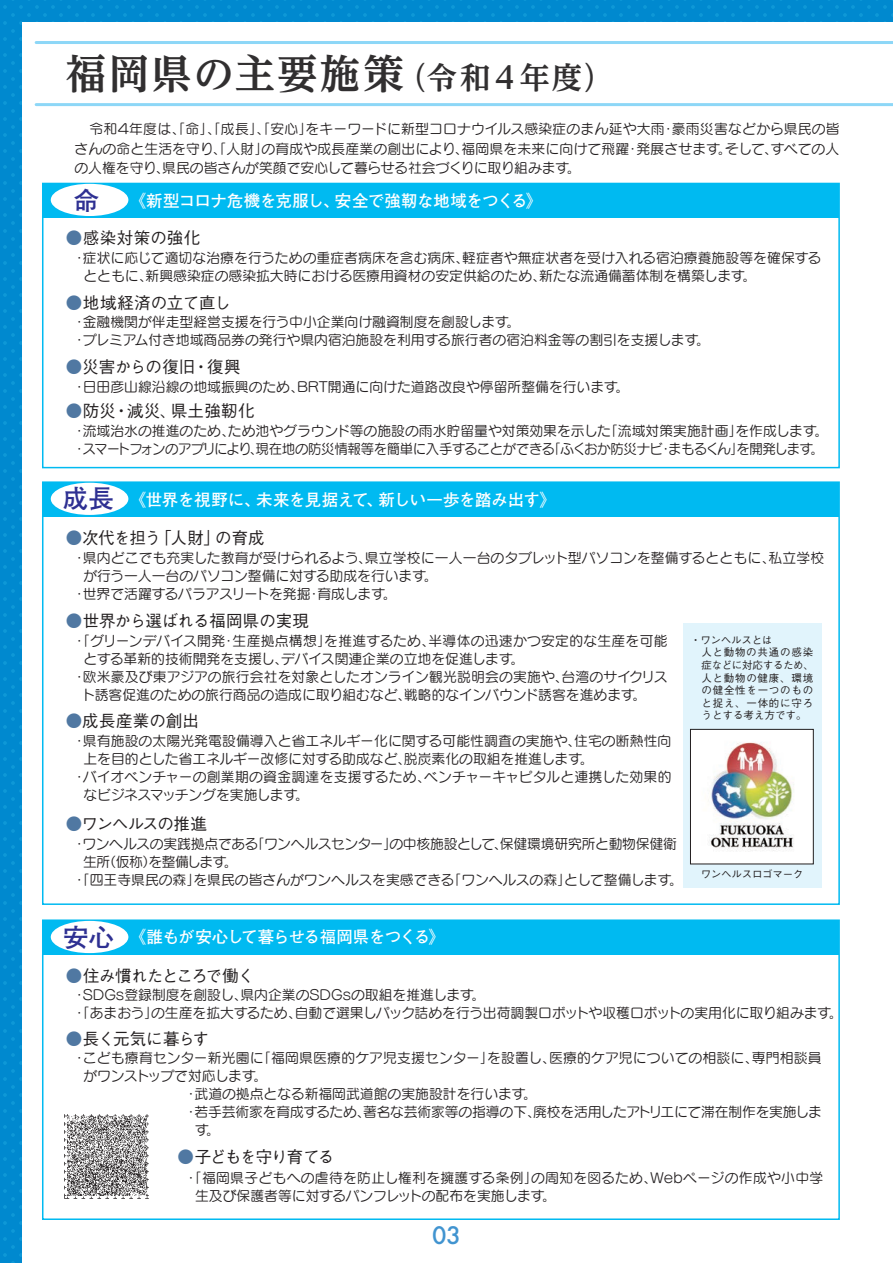
<style>
.page{position:relative;width:893px;height:1263px;background:#fff}
.page>*{position:absolute;margin:0;border:0;box-sizing:border-box;transform-origin:0 0}
.t1{font:700 40.5px "UD Reimin Pro";letter-spacing:.05em;color:#312f30}
.t2{font:500 23.4px "Futura";color:#4194d0}
.t3{font:700 16.5px "Futo Go B101 Pr 6";letter-spacing:-.025em;color:#fff}
.t4{font:500 16.5px "Gothic BBB Pro";letter-spacing:-.015em;color:#231f20}
.t5{font:500 16.5px "Gothic BBB Pro";letter-spacing:-.065em;color:#231f20}
.t6{font:700 16.5px "Futo Go B101 Pr 6";letter-spacing:-.045em;color:#fff}
.t7{font:500 16.5px "Gothic BBB Pro";letter-spacing:.015em;color:#231f20}
.t8{font:500 16.5px "Gothic BBB Pro";letter-spacing:-.07em;color:#231f20}
.t9{font:500 16.5px "Gothic BBB Pro";letter-spacing:.025em;color:#231f20}
.t10{font:13.8px/18px "Seurat Pro M";color:#231f20}
.t11{font:13.8px/18px "Seurat Pro M";letter-spacing:-.02em;color:#231f20}
.t12{font:13.8px "Seurat Pro M";letter-spacing:.02em;color:#231f20}
.t13{font:13.8px "Seurat Pro M";letter-spacing:-.035em;color:#231f20}
.t14{font:500 10.5px/12.6px "Gothic BBB Pro";letter-spacing:.07em;color:#231f20}
.t15{font:500 10.5px "Gothic BBB Pro";letter-spacing:-.025em;color:#231f20}
.s1{font-size:30.3px}
.s2{font-size:25.5px;color:#2e3092}
.s3{color:#5078a2}
</style>
<div class="page">
<div style="left:43px;top:183px;width:796px;height:35px;background:#00baf1"></div>
<div style="left:43px;top:482px;width:796px;height:34px;background:#00baf1"></div>
<div style="left:42px;top:919px;width:798px;height:301px;border:2px solid #00baf1"></div>
<div style="left:43px;top:920px;width:796px;height:34px;background:#00baf1"></div>
<hr style="left:36px;top:103px;width:857px;height:3px;background:#8dd7f7">
<hr style="left:36px;top:41px;width:857px;height:3px;background:#8dd7f7">
<div style="left:0;top:0;width:21px;height:1263px;background:#0089cf"></div>
<div style="left:0;top:0;width:893px;height:21px;background:#0089cf"></div>
<div style="left:51px;top:184px;width:77px;height:32px;background:#fff;border-radius:50%"></div>
<div style="left:51px;top:483px;width:77px;height:32px;background:#fff;border-radius:50%"></div>
<div style="left:51px;top:921px;width:77px;height:32px;background:#fff;border-radius:50%"></div>
<div style="left:683px;top:623px;width:138px;height:264px;background:#e1f4fc"></div>
<img style="left:692px;top:731px;width:120px;height:131px">
<div style="left:690px;top:729px;width:124px;height:135px;border:1px solid #231f20"></div>
<img style="left:64px;top:1114px;width:85px;height:85px">
<h1 class="t1" style="left:66px;top:41px;width:549px">福岡県の主要施策<span class="s1">（令和４年度）</span></h1>
<p class="t10" style="left:74px;top:119px;width:767px;line-height:19.2px;text-align:justify;text-indent:15px">令和４年度は、「命」、「成長」、「安心」をキーワードに新型コロナウイルス感染症のまん延や大雨・豪雨災害などから県民の皆さんの命と生活を守り、「人財」の育成や成長産業の創出により、福岡県を未来に向けて飛躍・発展させます。そして、すべての人の人権を守り、県民の皆さんが笑顔で安心して暮らせる社会づくりに取り組みます。</p>
<p class="t3" style="left:73px;top:188px;width:471px"><span class="s2">命</span> 《新型コロナ危機を克服し、安全で強靭な地域をつくる》</p>
<p class="t9" style="left:66px;top:225px;width:136px"><span class="s3">●</span>感染対策の強化</p>
<p class="t10" style="left:83px;top:248px;width:739px;text-indent:-11px">・症状に応じて適切な治療を行うための重症者病床を含む病床、軽症者や無症状者を受け入れる宿泊療養施設等を確保するとともに、新興感染症の感染拡大時における医療用資材の安定供給のため、新たな流通備蓄体制を構築します。</p>
<p class="t4" style="left:66px;top:289px;width:166px"><span class="s3">●</span>地域経済の立て直し</p>
<p class="t10" style="left:72px;top:313px;width:639px">・金融機関が伴走型経営支援を行う中小企業向け融資制度を創設します。<br>・プレミアム付き地域商品券の発行や県内宿泊施設を利用する旅行者の宿泊料金等の割引を支援します。</p>
<p class="t4" style="left:66px;top:354px;width:176px"><span class="s3">●</span>災害からの復旧・復興</p>
<p class="t10" style="left:72px;top:377px;width:558px">・日田彦山線沿線の地域振興のため、BRT開通に向けた道路改良や停留所整備を行います。</p>
<p class="t7" style="left:66px;top:398px;width:190px"><span class="s3">●</span>防災・減災、県土強靭化</p>
<p class="t11" style="left:72px;top:421px;width:757px">・流域治水の推進のため、ため池やグラウンド等の施設の雨水貯留量や対策効果を示した「流域対策実施計画」を作成します。・スマートフォンのアプリにより、現在地の防災情報等を簡単に入手することができる「ふくおか防災ナビ・まもるくん」を開発します。</p>
<p class="t3" style="left:63px;top:486px;width:495px"><span class="s2">成長</span> 《世界を視野に、未来を見据えて、新しい一歩を踏み出す》</p>
<p class="t4" style="left:66px;top:525px;width:200px"><span class="s3">●</span>次代を担う「人財」の育成</p>
<p class="t10" style="left:72px;top:548px;width:753px">・県内どこでも充実した教育が受けられるよう、県立学校に一人一台のタブレット型パソコンを整備するとともに、私立学校</p>
<p class="t10" style="left:83px;top:566px;width:356px">が行う一人一台のパソコン整備に対する助成を行います。</p>
<p class="t10" style="left:72px;top:584px;width:326px">・世界で活躍するパラアスリートを発掘・育成します。</p>
<p class="t4" style="left:66px;top:607px;width:245px"><span class="s3">●</span>世界から選ばれる福岡県の実現</p>
<p class="t12" style="left:72px;top:632px;width:597px">・「グリーンデバイス開発・生産拠点構想」を推進するため、半導体の迅速かつ安定的な生産を可能</p>
<p class="t10" style="left:83px;top:650px;width:442px">とする革新的技術開発を支援し、デバイス関連企業の立地を促進します。</p>
<p class="t10" style="left:72px;top:668px;width:597px">・欧米豪及び東アジアの旅行会社を対象としたオンライン観光説明会の実施や、台湾のサイクリス</p>
<p class="t10" style="left:81px;top:686px;width:567px">ト誘客促進のための旅行商品の造成に取り組むなど、戦略的なインバウンド誘客を進めます。</p>
<p class="t7" style="left:66px;top:708px;width:135px"><span class="s3">●</span>成長産業の創出</p>
<p class="t10" style="left:72px;top:732px;width:600px">・県有施設の太陽光発電設備導入と省エネルギー化に関する可能性調査の実施や、住宅の断熱性向</p>
<p class="t10" style="left:83px;top:750px;width:512px">上を目的とした省エネルギー改修に対する助成など、脱炭素化の取組を推進します。</p>
<p class="t12" style="left:72px;top:768px;width:601px">・バイオベンチャーの創業期の資金調達を支援するため、ベンチャーキャピタルと連携した効果的</p>
<p class="t10" style="left:83px;top:786px;width:227px">なビジネスマッチングを実施します。</p>
<p class="t8" style="left:66px;top:810px;width:142px"><span class="s3">●</span>ワンヘルスの推進</p>
<p class="t11" style="left:72px;top:834px;width:606px">・ワンヘルスの実践拠点である「ワンヘルスセンター」の中核施設として、保健環境研究所と動物保健衛</p>
<p class="t13" style="left:83px;top:853px;width:156px">生所（仮称）を整備します。</p>
<p class="t10" style="left:72px;top:870px;width:612px">・「四王寺県民の森」を県民の皆さんがワンヘルスを実感できる「ワンヘルスの森」として整備します。</p>
<p class="t6" style="left:63px;top:924px;width:384px"><span class="s2">安心</span> 《誰もが安心して暮らせる福岡県をつくる》</p>
<p class="t5" style="left:66px;top:962px;width:190px"><span class="s3">●</span>住み慣れたところで働く</p>
<p class="t14" style="left:701px;top:632px;width:114px;text-indent:-11px">・ワンヘルスとは<br>人と動物の共通の感染症などに対応するため、人と動物の健康、環境の健全性を一つのものと捉え、一体的に守ろうとする考え方です。</p>
<p class="t15" style="left:701px;top:866px;width:104px">ワンヘルスロゴマーク</p>
<p class="t10" style="left:72px;top:985px;width:772px">・SDGｓ登録制度を創設し、県内企業のSDGsの取組を推進します。<br>・「あまおう」の生産を拡大するため、自動で選果しパック詰めを行う出荷調製ロボットや収穫ロボットの実用化に取り組みます。</p>
<p class="t5" style="left:66px;top:1026px;width:144px"><span class="s3">●</span>長く元気に暮らす</p>
<p class="t10" style="left:72px;top:1049px;width:751px">・こども療育センター新光園に「福岡県医療的ケア児支援センター」を設置し、医療的ケア児についての相談に、専門相談員</p>
<p class="t11" style="left:83px;top:1067px;width:185px">がワンストップで対応します。</p>
<p class="t10" style="left:184px;top:1085px;width:354px">・武道の拠点となる新福岡武道館の実施設計を行います。</p>
<p class="t10" style="left:184px;top:1103px;width:639px">・若手芸術家を育成するため、著名な芸術家等の指導の下、廃校を活用したアトリエにて滞在制作を実施しま</p>
<p class="t10" style="left:195px;top:1121px;width:26px">す。</p>
<p class="t5" style="left:178px;top:1144px;width:158px"><span class="s3">●</span>子どもを守り育てる</p>
<p class="t10" style="left:195px;top:1168px;width:630px;text-indent:-11px">・「福岡県子どもへの虐待を防止し権利を擁護する条例」の周知を図るため、Webページの作成や小中学生及び保護者等に対するパンフレットの配布を実施します。</p>
<h2 class="t2" style="left:432px;top:1219px;width:30px">03</h2>
</div>
